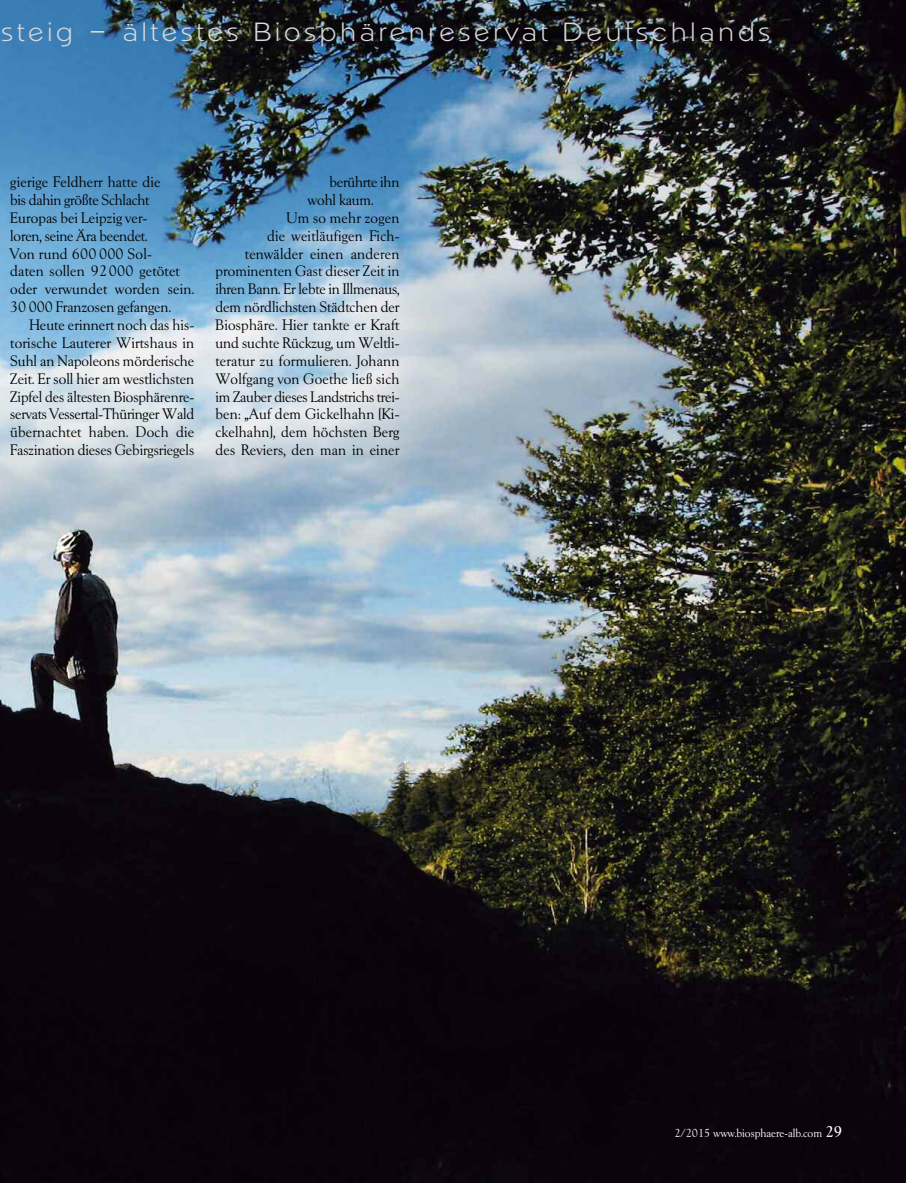
<style>
.page{position:relative;width:906px;height:1183px;background:#fff}
.page>*{position:absolute;margin:0;border:0;box-sizing:border-box;transform-origin:0 0}
.t1{font:300 25.5px "Napoli";letter-spacing:.155em;color:#d9d9d9}
.t2{font:14.7px/17.9px "Goudx";letter-spacing:.015em;color:#000}
.t3{font:14.7px "Goudx";letter-spacing:-.01em;color:#000}
.t4{font:14.7px "Goudx";letter-spacing:-.015em;color:#000}
.t5{font:11.25px "Goudx";color:#fff}
.s1{font-weight:500;font-size:15px}
</style>
<div class="page">
<img style="left:0;top:0;width:906px;height:1182px">
<h1 class="t1" style="left:2px;top:17px;width:770px">steig – ältestes Biosphärenreservat Deutschlands</h1>
<p class="t2" style="left:10px;top:173px;width:185px">gierige Feldherr hatte die<br>bis dahin größte Schlacht<br>Europas bei Leipzig ver-<br>loren, seine Ära beendet.<br>Von rund 600 000 Sol-<br>daten sollen 92000 getötet oder verwundet worden sein.<br>30 000 Franzosen gefangen.</p>
<p class="t2" style="left:10px;top:316px;width:185px;text-align:justify;text-indent:19px">Heute erinnert noch das his&shy;torische Lauterer Wirtshaus in Suhl an Napoleons mörderische Zeit. Er soll hier am westlichsten Zipfel des ältesten Biosphärenre&shy;servats Vessertal-Thüringer Wald übernachtet haben. Doch die Faszination dieses Gebirgsriegels</p>
<p class="t3" style="left:329px;top:173px;width:71px">berührte ihn</p>
<p class="t2" style="left:308px;top:191px;width:67px">wohl kaum.</p>
<p class="t2" style="left:286px;top:209px;width:114px">Um so mehr zogen</p>
<p class="t2" style="left:267px;top:227px;width:134px">die weitläufigen Fich-</p>
<p class="t2" style="left:245px;top:244px;width:156px">tenwälder einen anderen</p>
<p class="t2" style="left:215px;top:262px;width:185px">prominenten Gast dieser Zeit in</p>
<p class="t3" style="left:215px;top:280px;width:185px">ihren Bann. Er lebte in Illmenaus,</p>
<p class="t2" style="left:215px;top:298px;width:185px">dem nördlichsten Städtchen der</p>
<p class="t2" style="left:215px;top:316px;width:185px">Biosphäre. Hier tankte er Kraft</p>
<p class="t2" style="left:215px;top:334px;width:185px">und suchte Rückzug, um Weltli-</p>
<p class="t2" style="left:215px;top:352px;width:185px">teratur zu formulieren. Johann</p>
<p class="t2" style="left:215px;top:369px;width:185px">Wolfgang von Goethe ließ sich</p>
<p class="t4" style="left:215px;top:388px;width:185px">im Zauber dieses Landstrichs trei-</p>
<p class="t2" style="left:215px;top:405px;width:185px">ben: „Auf dem Gickelhahn (Ki-</p>
<p class="t2" style="left:215px;top:423px;width:185px">ckelhahn), dem höchsten Berg</p>
<p class="t2" style="left:215px;top:441px;width:185px">des Reviers, den man in einer</p>
<p class="t5" style="left:674px;top:1126px;width:169px">2/2015 www.biosphaere-alb.com <span class="s1">29</span></p>
</div>
